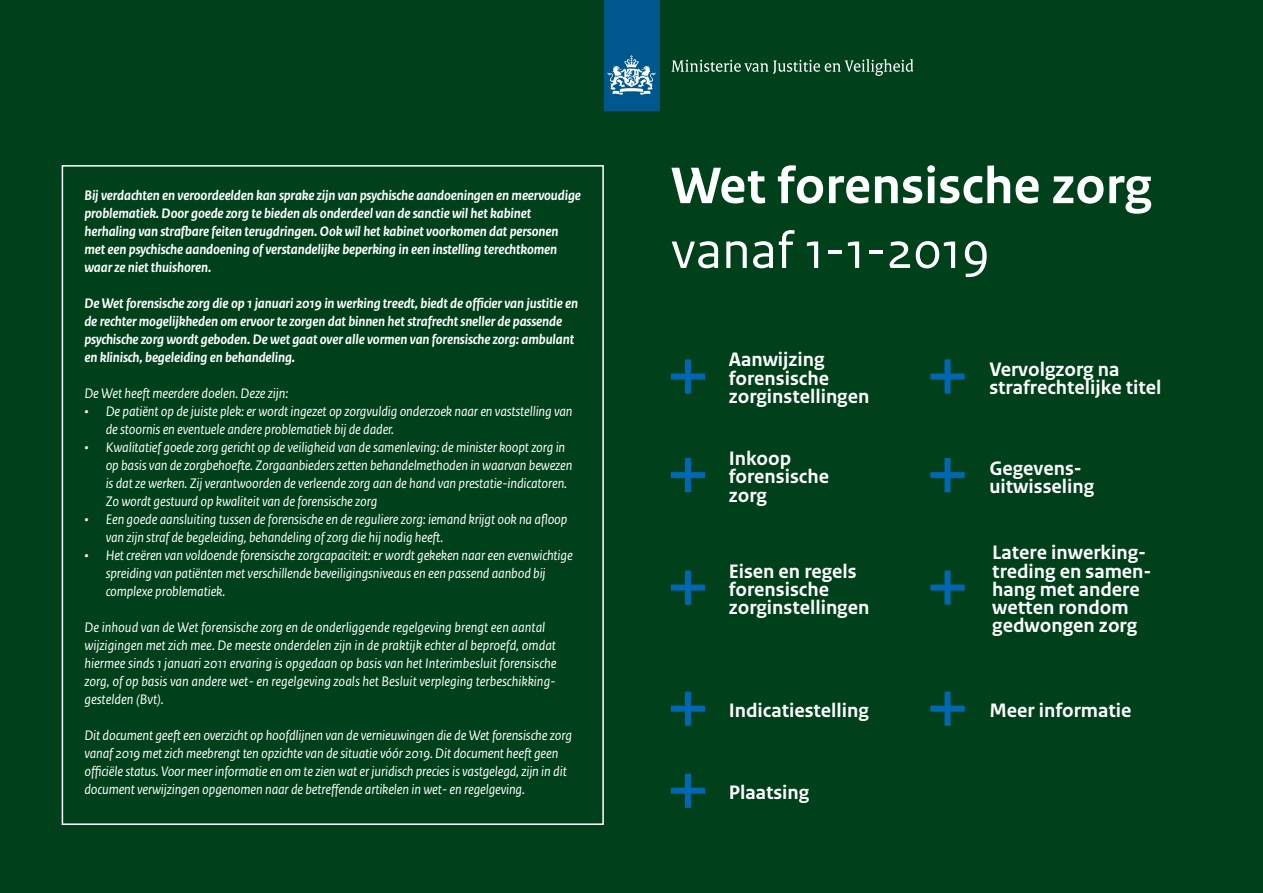
<style>
.page{position:relative;width:1263px;height:893px;background:#00401b}
.page>*{position:absolute;margin:0;border:0;box-sizing:border-box;transform-origin:0 0}
.t1{font:700 54px "Rijksoverheid Sans Text";color:#fff}
.t2{font:54px "Rijksoverheid Sans Text";color:#fff}
.t3{font:700 20.55px/18.3px "Rijksoverheid Sans Text";color:#fff}
.t4{font:italic 14.55px/18px "Rijksoverheid Sans Text";letter-spacing:-.01em;color:#fff}
.t5{font:italic 700 14.55px/18px "Rijksoverheid Sans Text";letter-spacing:-.01em;color:#fff}
</style>
<div class="page">
<div style="left:604px;top:0;width:55px;height:111px;background:#00578e"></div>
<svg style="left:607px;top:55px;width:48px;height:40px"></svg>
<svg style="left:671px;top:59px;width:242px;height:17px"></svg>
<div style="left:685px;top:359px;width:6px;height:35px;background:#0068b3"></div>
<div style="left:671px;top:373px;width:34px;height:6px;background:#0068b3"></div>
<div style="left:685px;top:691px;width:6px;height:35px;background:#0068b3"></div>
<div style="left:671px;top:706px;width:34px;height:6px;background:#0068b3"></div>
<div style="left:944px;top:359px;width:6px;height:35px;background:#0068b3"></div>
<div style="left:930px;top:373px;width:35px;height:6px;background:#0068b3"></div>
<div style="left:944px;top:458px;width:6px;height:34px;background:#0068b3"></div>
<div style="left:930px;top:472px;width:35px;height:6px;background:#0068b3"></div>
<div style="left:944px;top:691px;width:6px;height:35px;background:#0068b3"></div>
<div style="left:930px;top:706px;width:35px;height:6px;background:#0068b3"></div>
<div style="left:944px;top:570px;width:6px;height:35px;background:#0068b3"></div>
<div style="left:930px;top:585px;width:35px;height:6px;background:#0068b3"></div>
<div style="left:685px;top:458px;width:6px;height:34px;background:#0068b3"></div>
<div style="left:671px;top:472px;width:34px;height:6px;background:#0068b3"></div>
<div style="left:685px;top:774px;width:6px;height:34px;background:#0068b3"></div>
<div style="left:671px;top:788px;width:34px;height:6px;background:#0068b3"></div>
<div style="left:685px;top:570px;width:6px;height:35px;background:#0068b3"></div>
<div style="left:671px;top:585px;width:34px;height:6px;background:#0068b3"></div>
<div style="left:62px;top:165px;width:542px;height:660px;border:2px solid #fff"></div>
<p class="t5" style="left:84px;top:186px;width:498px">Bij verdachten en veroordeelden kan sprake zijn van psychische aandoeningen en meervoudige problematiek. Door goede zorg te bieden als onderdeel van de sanctie wil het kabinet herhaling van strafbare feiten terugdringen. Ook wil het kabinet voorkomen dat personen met een psychische aandoening of verstandelijke beperking in een instelling terechtkomen waar ze niet thuishoren.</p>
<p class="t5" style="left:84px;top:294px;width:495px">De Wet forensische zorg die op 1 januari 2019 in werking treedt, biedt de officier van justitie en de rechter mogelijkheden om ervoor te zorgen dat binnen het strafrecht sneller de passende psychische zorg wordt geboden. De wet gaat over alle vormen van forensische zorg: ambulant en klinisch, begeleiding en behandeling.</p>
<p class="t4" style="left:84px;top:384px;width:205px">De Wet heeft meerdere doelen. Deze zijn:</p>
<p class="t4" style="left:106px;top:402px;width:468px;text-indent:-21px">• De patiënt op de juiste plek: er wordt ingezet op zorgvuldig onderzoek naar en vaststelling van de stoornis en eventuele andere problematiek bij de dader.</p>
<p class="t4" style="left:106px;top:438px;width:468px;text-indent:-21px">• Kwalitatief goede zorg gericht op de veiligheid van de samenleving: de minister koopt zorg in op basis van de zorgbehoefte. Zorgaanbieders zetten behandelmethoden in waarvan bewezen is dat ze werken. Zij verantwoorden de verleende zorg aan de hand van prestatie-indicatoren.<br>Zo wordt gestuurd op kwaliteit van de forensische zorg</p>
<p class="t4" style="left:106px;top:510px;width:463px;text-indent:-21px">• Een goede aansluiting tussen de forensische en de reguliere zorg: iemand krijgt ook na afloop van zijn straf de begeleiding, behandeling of zorg die hij nodig heeft.</p>
<p class="t4" style="left:106px;top:546px;width:468px;text-indent:-21px">• Het creëren van voldoende forensische zorgcapaciteit: er wordt gekeken naar een evenwichtige spreiding van patiënten met verschillende beveiligingsniveaus en een passend aanbod bij complexe problematiek.</p>
<p class="t4" style="left:84px;top:618px;width:474px">De inhoud van de Wet forensische zorg en de onderliggende regelgeving brengt een aantal wijzigingen met zich mee. De meeste onderdelen zijn in de praktijk echter al beproefd, omdat hiermee sinds 1 januari 2011 ervaring is opgedaan op basis van het Interimbesluit forensische zorg, of op basis van andere wet- en regelgeving zoals het Besluit verpleging terbeschikking&shy;gestelden (Bvt).</p>
<p class="t4" style="left:84px;top:726px;width:489px">Dit document geeft een overzicht op hoofdlijnen van de vernieuwingen die de Wet forensische zorg vanaf 2019 met zich meebrengt ten opzichte van de situatie vóór 2019. Dit document heeft geen officiële status. Voor meer informatie en om te zien wat er juridisch precies is vastgelegd, zijn in dit document verwijzingen opgenomen naar de betreffende artikelen in wet- en regelgeving.</p>
<h1 class="t1" style="left:671px;top:155px;width:483px">Wet forensische zorg</h1>
<h1 class="t2" style="left:671px;top:219px;width:321px">vanaf 1-1-2019</h1>
<h2 class="t3" style="left:729px;top:351px;width:142px">Aanwijzing forensische zorginstellingen</h2>
<h2 class="t3" style="left:729px;top:450px;width:102px">Inkoop forensische zorg</h2>
<h2 class="t3" style="left:729px;top:562px;width:142px">Eisen en regels forensische zorginstellingen</h2>
<h2 class="t3" style="left:729px;top:701px;width:142px">Indicatiestelling</h2>
<h2 class="t3" style="left:729px;top:784px;width:82px">Plaatsing</h2>
<h2 class="t3" style="left:989px;top:360px;width:174px">Vervolgzorg na strafrechtelijke titel</h2>
<h2 class="t3" style="left:989px;top:459px;width:106px">Gegevens&shy;uitwisseling</h2>
<h2 class="t3" style="left:992px;top:544px;width:161px">Latere inwerking&shy;treding en samen&shy;hang met andere wetten rondom gedwongen zorg</h2>
<h2 class="t3" style="left:989px;top:701px;width:144px">Meer informatie</h2>
</div>
